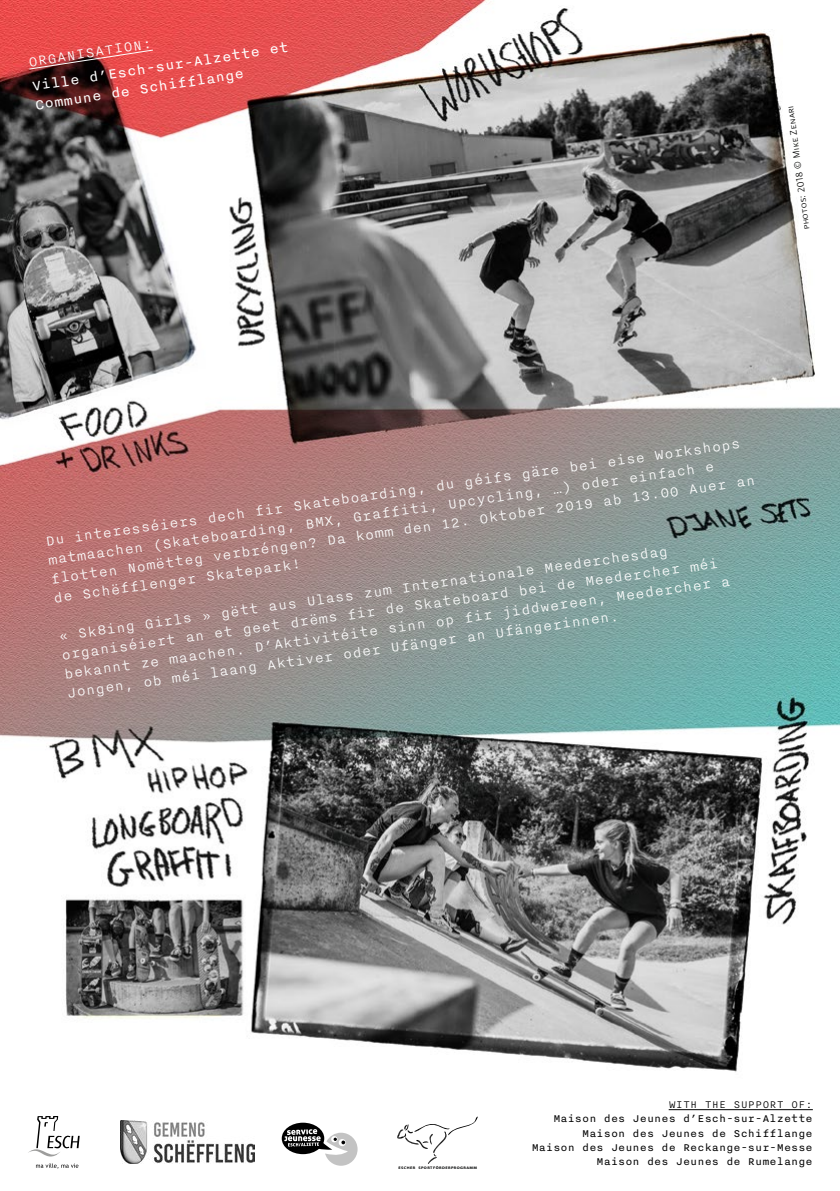
<style>
.page{position:relative;width:840px;height:1191px;background:#fff}
.page>*{position:absolute;margin:0;border:0;box-sizing:border-box;transform-origin:0 0}
.t1{font:300 16px/19.2px "Nitti Basic";color:#fff}
.t2{font:16px/19.2px "Nitti Basic";color:#fff}
.t3{font:12px/14.4px "Nitti Basic";color:#000;text-align:right}
.t4{font:300 12px "Arlonne Sans Pro";color:#000}
.t5{font:300 12px "Nitti Basic";color:#000}
.t6{font:700 3.6px "Myriad Pro";letter-spacing:.1em;color:#010202;scale:1.16 1}
</style>
<div class="page">
<img style="left:0;top:0;width:839px;height:1169px">
<svg style="left:28px;top:1115px;width:52px;height:41px"></svg>
<svg style="left:36px;top:1163px;width:42px;height:5px"></svg>
<img style="left:120px;top:1120px;width:134px;height:43px">
<svg style="left:281px;top:1122px;width:76px;height:43px"></svg>
<svg style="left:397px;top:1116px;width:80px;height:48px"></svg>
<hr style="left:668px;top:1109px;width:144px;height:1px;background:#000">
<svg style="left:28px;top:49px;width:126px;height:21px;background:#bf4646"></svg>
<p class="t1" style="left:27px;top:52px;width:126px;rotate:-9deg">ORGANISATION:</p>
<p class="t2" style="left:30px;top:77px;width:261px;rotate:-9deg">Ville d’Esch-sur-Alzette et<br>Commune de Schifflange</p>
<p class="t4" style="left:800px;top:230px;width:126px;rotate:-98deg">photos: 2018 © Mike Zenari</p>
<p class="t1" style="left:44px;top:531px;width:712px;rotate:-8deg">Du interesséiers dech fir Skateboarding, du géifs gäre bei eise Workshops matmaachen (Skateboarding, BMX, Graffiti, Upcycling, …) oder einfach e flotten Nomëtteg verbréngen? Da komm den 12. Oktober 2019 ab 13.00 Auer an de Schëfflenger Skatepark!</p>
<p class="t1" style="left:57px;top:626px;width:673px;rotate:-8deg">« Sk8ing Girls » gëtt aus Ulass zum Internationale Meederchesdag organiséiert an et geet drëms fir de Skateboard bei de Meedercher méi bekannt ze maachen. D’Aktivitéite sinn op fir jiddwereen, Meedercher a Jongen, ob méi laang Aktiver oder Ufänger an Ufängerinnen.</p>
<p class="t6" style="left:398px;top:1165px;width:69px">ESCHER SPORTFÖRDERPROGRAMM</p>
<p class="t5" style="left:668px;top:1097px;width:146px">WITH THE SUPPORT OF:</p>
<p class="t3" style="left:531px;top:1111px;width:282px">Maison des Jeunes d’Esch-sur-Alzette Maison des Jeunes de Schifflange<br>Maison des Jeunes de Reckange-sur-Messe Maison des Jeunes de Rumelange</p>
</div>
